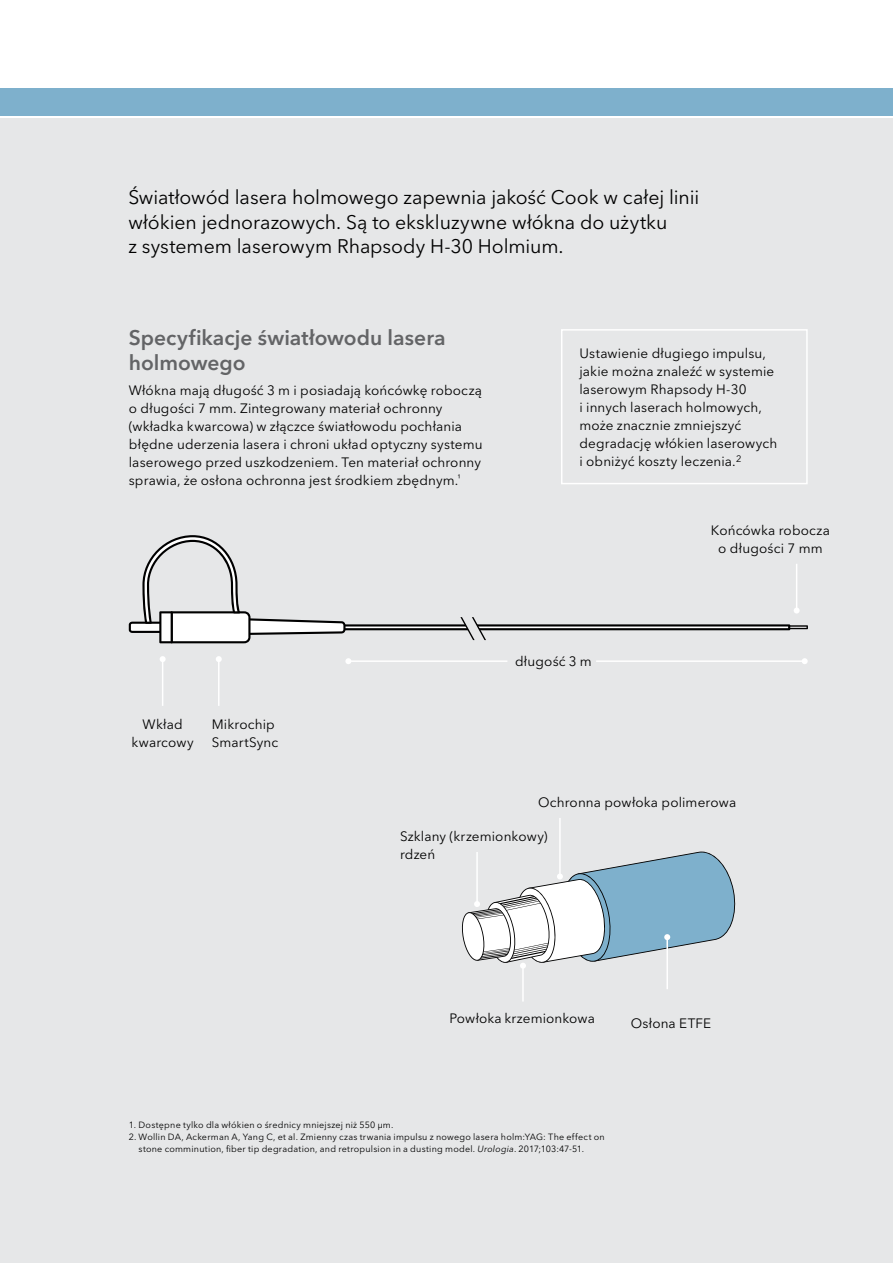
<style>
.page{position:relative;width:893px;height:1263px;background:#fff}
.page>*{position:absolute;margin:0;border:0;box-sizing:border-box;transform-origin:0 0}
.t1{font:600 21px/25.2px "Avenir Next LT Pro";color:#636466}
.t2{font:19.5px/24px "Avenir Next LT Pro";letter-spacing:-.005em;color:#000}
.t3{font:13.5px/18px "Avenir Next LT Pro";letter-spacing:.01em;color:#000}
.t4{font:9px/12px "Avenir Next LT Pro";letter-spacing:.025em;color:#000}
.s1{font-style:italic}
</style>
<div class="page">
<div style="left:0;top:119px;width:893px;height:1144px;background:#e6e7e8"></div>
<div style="left:0;top:88px;width:893px;height:28px;background:#7eb0cc"></div>
<div style="left:561px;top:329px;width:247px;height:155px;border:2px solid #fff"></div>
<hr style="left:348px;top:660px;width:159px;height:2px;background:#fff">
<svg style="left:345px;top:658px;width:6px;height:6px"></svg>
<hr style="left:596px;top:660px;width:209px;height:2px;background:#fff">
<svg style="left:802px;top:658px;width:6px;height:6px"></svg>
<hr style="left:559px;top:818px;width:2px;height:58px;background:#fff">
<hr style="left:522px;top:966px;width:2px;height:35px;background:#fff">
<hr style="left:666px;top:937px;width:2px;height:52px;background:#fff">
<svg style="left:462px;top:851px;width:274px;height:118px"></svg>
<svg style="left:129px;top:535px;width:677px;height:108px"></svg>
<hr style="left:218px;top:659px;width:2px;height:47px;background:#fff">
<svg style="left:216px;top:656px;width:6px;height:6px"></svg>
<hr style="left:162px;top:659px;width:1px;height:47px;background:#fff">
<svg style="left:160px;top:656px;width:6px;height:6px"></svg>
<h2 class="t2" style="left:128px;top:186px;width:572px">Światłowód lasera holmowego zapewnia jakość Cook w całej linii włókien jednorazowych. Są to ekskluzywne włókna do użytku<br>z systemem laserowym Rhapsody H-30 Holmium.</h2>
<h1 class="t1" style="left:129px;top:325px;width:318px">Specyfikacje światłowodu lasera holmowego</h1>
<p class="t3" style="left:129px;top:381px;width:355px">Włókna mają długość 3 m i posiadają końcówkę roboczą o długości 7 mm. Zintegrowany materiał ochronny (wkładka kwarcowa) w złączce światłowodu pochłania błędne uderzenia lasera i chroni układ optyczny systemu laserowego przed uszkodzeniem. Ten materiał ochronny sprawia, że osłona ochronna jest środkiem zbędnym.<sup>¹</sup></p>
<p class="t3" style="left:579px;top:344px;width:199px">Ustawienie długiego impulsu, jakie można znaleźć w systemie laserowym Rhapsody H-30<br>i innych laserach holmowych, może znacznie zmniejszyć degradację włókien laserowych i obniżyć koszty leczenia.<sup>2</sup></p>
<p class="t3" style="left:711px;top:521px;width:121px;text-align:center">Końcówka robocza o długości 7 mm</p>
<p class="t3" style="left:131px;top:715px;width:64px;text-align:center">Wkład kwarcowy</p>
<p class="t3" style="left:212px;top:715px;width:68px">Mikrochip<br>SmartSync</p>
<p class="t3" style="left:515px;top:653px;width:78px">długość 3 m</p>
<p class="t3" style="left:538px;top:793px;width:200px">Ochronna powłoka polimerowa</p>
<p class="t3" style="left:400px;top:827px;width:149px">Szklany (krzemionkowy) rdzeń</p>
<p class="t3" style="left:449px;top:1009px;width:147px">Powłoka krzemionkowa</p>
<p class="t3" style="left:631px;top:1014px;width:82px">Osłona ETFE</p>
<p class="t4" style="left:129px;top:1119px;width:266px">1. Dostępne tylko dla włókien o średnicy mniejszej niż 550 µm.</p>
<p class="t4" style="left:139px;top:1131px;width:468px;text-indent:-10px">2. Wollin DA, Ackerman A, Yang C, et al. Zmienny czas trwania impulsu z nowego lasera holm:YAG: The effect on stone comminution, fiber tip degradation, and retropulsion in a dusting model. <span class="s1">Urologia</span>. 2017;103:47-51.</p>
</div>
